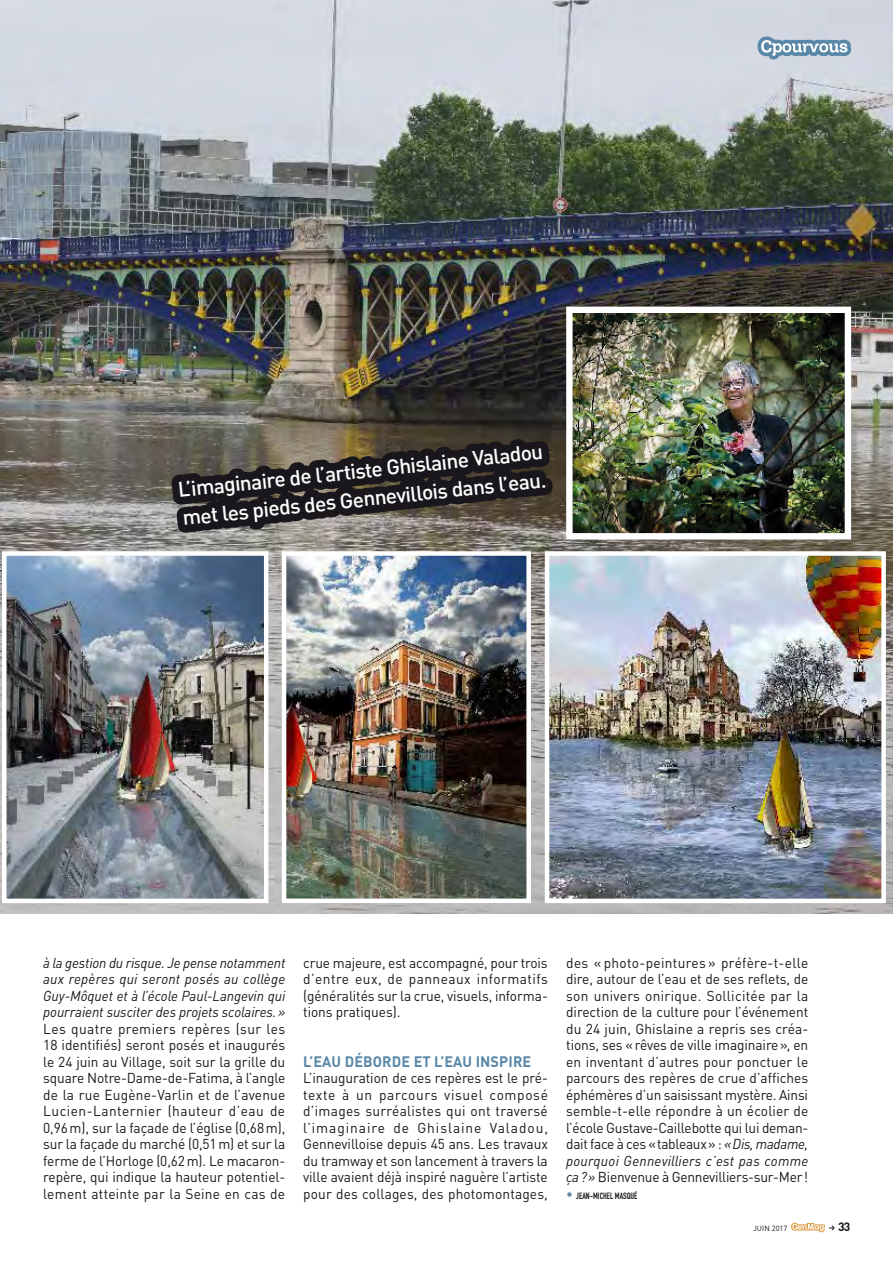
<style>
.page{position:relative;width:893px;height:1263px;background:#fff}
.page>*{position:absolute;margin:0;border:0;box-sizing:border-box;transform-origin:0 0}
.t1{font:500 21px/28.5px "DINOT";color:#fff}
.t2{font:700 15px "DINOT";color:#5887a8;scale:.96 1}
.t3{font:14.25px/16.5px "DINOT";letter-spacing:-.005em;color:#1a171c;text-align:justify;scale:.96 1}
.t4{font:italic 14.25px/16.5px "DINOT";letter-spacing:-.005em;color:#1a171c;text-align:justify;scale:.96 1}
.t5{font:700 12px "DINOT";color:#1a171c}
.t6{font:9px "DIN Engschrift Std";color:#1a171c;scale:.96 1}
.t7{font:7.5px "DINOT";letter-spacing:.005em;color:#1a171c}
.s1{font-style:italic}
.s2{font-family:"DINOT";font-size:13.5px;color:#5887a8}
</style>
<div class="page">
<img style="left:0;top:0;width:893px;height:913px">
<svg style="left:758px;top:36px;width:93px;height:23px;background:#9eb7ca"></svg>
<img style="left:573px;top:314px;width:271px;height:218px">
<div style="left:566px;top:307px;width:285px;height:232px;border:6px solid #fff"></div>
<img style="left:550px;top:556px;width:331px;height:342px">
<div style="left:545px;top:551px;width:341px;height:352px;border:4px solid #fff"></div>
<img style="left:287px;top:556px;width:239px;height:342px">
<div style="left:282px;top:551px;width:249px;height:352px;border:4px solid #fff"></div>
<img style="left:7px;top:556px;width:256px;height:342px">
<div style="left:2px;top:551px;width:266px;height:352px;border:4px solid #fff"></div>
<svg style="left:163px;top:417px;width:396px;height:138px;background:#544f4a"></svg>
<div style="left:535px;top:477px;width:18px;height:18px;border:15px solid #1a171c"></div>
<svg style="left:791px;top:1222px;width:34px;height:10px"></svg>
<h1 class="t1" style="left:176px;top:475px;width:371px;rotate:-6deg">L’imaginaire de l’artiste Ghislaine Valadou metles pieds des Gennevillois dans l’eau.</h1>
<p class="t4" style="left:43px;top:954px;width:254px">à la gestion du risque. Je pense notamment aux repères qui seront posés au collège Guy-Môquet et à l’école Paul-Langevin qui pourraient susciter des projets scolaires.»</p>
<p class="t3" style="left:43px;top:1020px;width:254px">Les quatre premiers repères (sur les 18 identifiés) seront posés et inaugurés le 24 juin au Village, soit sur la grille du square Notre-Dame-de-Fatima, à l’angle de la rue Eugène-Varlin et de l’avenue Lucien-Lanternier (hauteur d’eau de 0,96m), sur la façade de l’église (0,68m), sur la façade du marché (0,51m) et sur la ferme de l’Horloge (0,62m). Le macaron&shy;repère, qui indique la hauteur potentiel&shy;lement atteinte par la Seine en cas de</p>
<p class="t3" style="left:303px;top:954px;width:256px">crue majeure, est accompagné, pour trois d’entre eux, de panneaux informatifs (généralités sur la crue, visuels, informa&shy;tions pratiques).</p>
<p class="t2" style="left:303px;top:1051px;width:73px">L’EAU DÉBORDE</p>
<p class="t2" style="left:414px;top:1051px;width:90px">ET L’EAU INSPIRE</p>
<p class="t3" style="left:303px;top:1069px;width:256px">L’inauguration de ces repères est le pré&shy;texte à un parcours visuel composé d’images surréalistes qui ont traversé l’imaginaire de Ghislaine Valadou, Gennevilloise depuis 45 ans. Les travaux du tramway et son lancement à travers la ville avaient déjà inspiré naguère l’artiste pour des collages, des photomontages,</p>
<p class="t3" style="left:566px;top:954px;width:254px">des « photo-peintures » préfère-t-elle dire, autour de l’eau et de ses reflets, de son univers onirique. Sollicitée par la direction de la culture pour l’événement du 24 juin, Ghislaine a repris ses créa&shy;tions, ses «rêves de ville imaginaire», en en inventant d’autres pour ponctuer le parcours des repères de crue d’affiches éphémères d’un saisissant mystère. Ainsi semble-t-elle répondre à un écolier de l’école Gustave-Caillebotte qui lui deman&shy;dait face à ces «tableaux» : <span class="s1">«Dis, madame, pourquoi Gennevilliers c’est pas comme ça?»</span> Bienvenue à Gennevilliers-sur-Mer!</p>
<p class="t6" style="left:566px;top:1190px;width:76px"><span class="s2">•</span> JEAN-MICHEL MASQUÉ</p>
<p class="t7" style="left:753px;top:1223px;width:36px">JUIN 2017</p>
<p class="t5" style="left:838px;top:1218px;width:14px">33</p>
</div>
